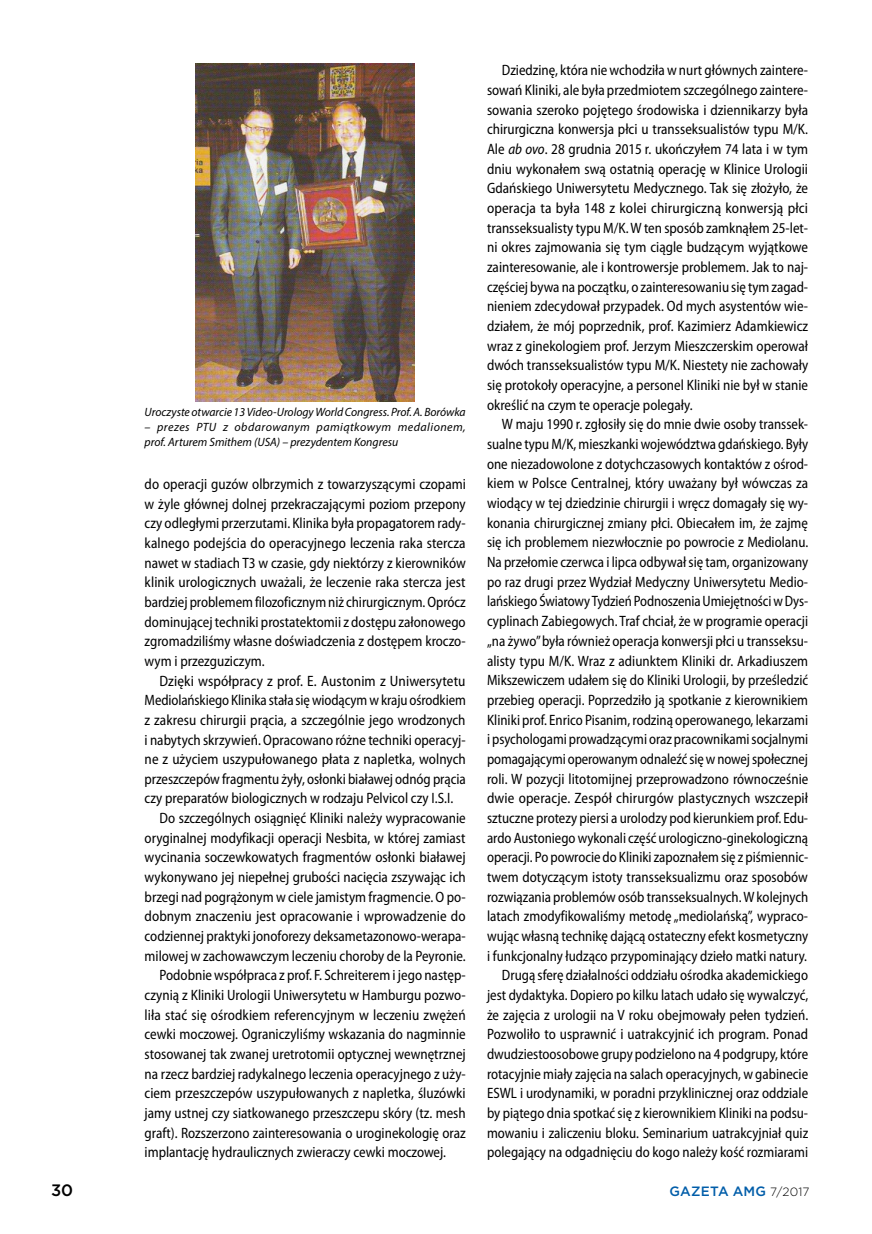
<style>
.page{position:relative;width:872px;height:1234px;background:#fff}
.page>*{position:absolute;margin:0;border:0;box-sizing:border-box;transform-origin:0 0}
.t1{font:500 16.5px "Gotham";color:#000}
.t2{font:semi-condensed 15px/19.6px "Myriad Pro";color:#000;text-align:justify;scale:.95 1}
.t3{font:semi-condensed 15px/19.6px "Myriad Pro";color:#000;text-align:right;scale:.94 1}
.t4{font:semi-condensed 15px "Myriad Pro";color:#000;scale:.96 1}
.t5{font:semi-condensed 15px "Myriad Pro";color:#000}
.t6{font:500 13.5px "Gotham";letter-spacing:.015em;color:#005da9}
.t7{font:italic 12px/15px "Myriad Pro";letter-spacing:.025em;color:#000}
.t8{font:italic 12px "Myriad Pro";color:#000}
.s1{font-style:italic}
.s2{font-weight:300;font-size:12px;color:#000}
</style>
<div class="page">
<img style="left:196px;top:64px;width:218px;height:337px">
<p class="t8" style="left:145px;top:404px;width:322px">Uroczyste otwarcie 13 Video-Urology World Congress. Prof. A. Borówka</p>
<p class="t7" style="left:145px;top:419px;width:323px">– prezes PTU z obdarowanym pamiątkowym medalionem, prof. Arturem Smithem (USA) – prezydentem Kongresu</p>
<p class="t2" style="left:145px;top:473px;width:340px">do operacji guzów olbrzymich z towarzyszącymi czopami w żyle głównej dolnej przekraczającymi poziom przepony czy odległymi przerzutami. Klinika była propagatorem rady&shy;kalnego podejścia do operacyjnego leczenia raka stercza nawet w stadiach T3 w czasie, gdy niektórzy z kierowników klinik urologicznych uważali, że leczenie raka stercza jest bardziej problemem filozoficznym niż chirurgicznym. Oprócz dominującej techniki prostatektomii z dostępu załonowego zgromadziliśmy własne doświadczenia z dostępem kroczo&shy;wym i przezguziczym.</p>
<p class="t5" style="left:159px;top:671px;width:307px">Dzięki współpracy z prof. E. Austonim z Uniwersytetu</p>
<p class="t3" style="left:145px;top:690px;width:343px">Mediolańskiego Klinika stała się wiodącym w kraju ośrodkiem</p>
<p class="t4" style="left:145px;top:710px;width:336px">z zakresu chirurgii prącia, a szczególnie jego wrodzonych</p>
<p class="t2" style="left:145px;top:729px;width:339px">i nabytych skrzywień. Opracowano różne techniki operacyj-</p>
<p class="t4" style="left:145px;top:749px;width:336px">ne z użyciem uszypułowanego płata z napletka, wolnych</p>
<p class="t3" style="left:145px;top:768px;width:343px">przeszczepów fragmentu żyły, osłonki białawej odnóg prącia</p>
<p class="t2" style="left:145px;top:788px;width:326px">czy preparatów biologicznych w rodzaju Pelvicol czy I.S.I.</p>
<p class="t2" style="left:159px;top:807px;width:324px">Do szczególnych osiągnięć Kliniki należy wypracowanie</p>
<p class="t2" style="left:145px;top:827px;width:339px">oryginalnej modyfikacji operacji Nesbita, w której zamiast</p>
<p class="t4" style="left:145px;top:848px;width:336px">wycinania soczewkowatych fragmentów osłonki białawej</p>
<p class="t2" style="left:145px;top:866px;width:339px">wykonywano jej niepełnej grubości nacięcia zszywając ich</p>
<p class="t2" style="left:145px;top:886px;width:339px">brzegi nad pogrążonym w ciele jamistym fragmencie. O po-</p>
<p class="t4" style="left:145px;top:907px;width:336px">dobnym znaczeniu jest opracowanie i wprowadzenie do</p>
<p class="t2" style="left:145px;top:925px;width:339px">codziennej praktyki jonoforezy deksametazonowo-werapa-</p>
<p class="t2" style="left:145px;top:945px;width:339px">milowej w zachowawczym leczeniu choroby de la Peyronie.</p>
<p class="t2" style="left:159px;top:965px;width:324px">Podobnie współpraca z prof. F. Schreiterem i jego następ-</p>
<p class="t2" style="left:145px;top:984px;width:339px">czynią z Kliniki Urologii Uniwersytetu w Hamburgu pozwo-</p>
<p class="t4" style="left:145px;top:1005px;width:336px">liła stać się ośrodkiem referencyjnym w leczeniu zwężeń</p>
<p class="t2" style="left:145px;top:1024px;width:339px">cewki moczowej. Ograniczyliśmy wskazania do nagminnie</p>
<p class="t2" style="left:145px;top:1043px;width:339px">stosowanej tak zwanej uretrotomii optycznej wewnętrznej</p>
<p class="t2" style="left:145px;top:1063px;width:339px">na rzecz bardziej radykalnego leczenia operacyjnego z uży-</p>
<p class="t2" style="left:145px;top:1083px;width:339px">ciem przeszczepów uszypułowanych z napletka, śluzówki</p>
<p class="t2" style="left:145px;top:1102px;width:339px">jamy ustnej czy siatkowanego przeszczepu skóry (tz. mesh</p>
<p class="t2" style="left:145px;top:1122px;width:339px">graft). Rozszerzono zainteresowania o uroginekologię oraz</p>
<p class="t2" style="left:145px;top:1141px;width:319px">implantację hydraulicznych zwieraczy cewki moczowej.</p>
<p class="t2" style="left:487px;top:60px;width:340px;text-indent:15px">Dziedzinę, która nie wchodziła w nurt głównych zaintere&shy;sowań Kliniki, ale była przedmiotem szczególnego zaintere&shy;sowania szeroko pojętego środowiska i dziennikarzy była chirurgiczna konwersja płci u transseksualistów typu M/K.<br>Ale <span class="s1">ab ovo</span>. 28 grudnia 2015 r. ukończyłem 74 lata i w tym dniu wykonałem swą ostatnią operację w Klinice Urologii Gdańskiego Uniwersytetu Medycznego. Tak się złożyło, że operacja ta była 148 z kolei chirurgiczną konwersją płci transseksualisty typu M/K. W ten sposób zamknąłem 25-let&shy;ni okres zajmowania się tym ciągle budzącym wyjątkowe zainteresowanie, ale i kontrowersje problemem. Jak to naj&shy;częściej bywa na początku, o zainteresowaniu się tym zagad&shy;nieniem zdecydował przypadek. Od mych asystentów wie&shy;działem, że mój poprzednik, prof. Kazimierz Adamkiewicz wraz z ginekologiem prof. Jerzym Mieszczerskim operował dwóch transseksualistów typu M/K. Niestety nie zachowały się protokoły operacyjne, a personel Kliniki nie był w stanie określić na czym te operacje polegały.</p>
<p class="t3" style="left:487px;top:414px;width:343px">W maju 1990 r. zgłosiły się do mnie dwie osoby transsek&shy;sualne typu M/K, mieszkanki województwa gdańskiego. Były one niezadowolone z dotychczasowych kontaktów z ośrod&shy;kiem w Polsce Centralnej, który uważany był wówczas za wiodący w tej dziedzinie chirurgii i wręcz domagały się wy&shy;konania chirurgicznej zmiany płci. Obiecałem im, że zajmę się ich problemem niezwłocznie po powrocie z Mediolanu.<br>Na przełomie czerwca i lipca odbywał się tam, organizowany po raz drugi przez Wydział Medyczny Uniwersytetu Medio&shy;lańskiego Światowy Tydzień Podnoszenia Umiejętności w Dys&shy;cyplinach Zabiegowych. Traf chciał, że w programie operacji „na żywo” była również operacja konwersji płci u transseksu&shy;alisty typu M/K. Wraz z adiunktem Kliniki dr. Arkadiuszem Mikszewiczem udałem się do Kliniki Urologii, by prześledzić przebieg operacji. Poprzedziło ją spotkanie z kierownikiem Kliniki prof. Enrico Pisanim, rodziną operowanego, lekarzami i psychologami prowadzącymi oraz pracownikami socjalnymi pomagającymi operowanym odnaleźć się w nowej społecznej roli. W pozycji litotomijnej przeprowadzono równocześnie dwie operacje. Zespół chirurgów plastycznych wszczepił sztuczne protezy piersi a urolodzy pod kierunkiem prof. Edu&shy;ardo Austoniego wykonali część urologiczno-ginekologiczną operacji. Po powrocie do Kliniki zapoznałem się z piśmiennic&shy;twem dotyczącym istoty transseksualizmu oraz sposobów rozwiązania problemów osób transseksualnych. W kolejnych latach zmodyfikowaliśmy metodę „mediolańską”, wypraco&shy;wując własną technikę dającą ostateczny efekt kosmetyczny i funkcjonalny łudząco przypominający dzieło matki natury.<br>Drugą sferę działalności oddziału ośrodka akademickiego jest dydaktyka. Dopiero po kilku latach udało się wywalczyć, że zajęcia z urologii na V roku obejmowały pełen tydzień.<br>Pozwoliło to usprawnić i uatrakcyjnić ich program. Ponad dwudziestoosobowe grupy podzielono na 4 podgrupy, które rotacyjnie miały zajęcia na salach operacyjnych, w gabinecie ESWL i urodynamiki, w poradni przyklinicznej oraz oddziale by piątego dnia spotkać się z kierownikiem Kliniki na podsu&shy;mowaniu i zaliczeniu bloku. Seminarium uatrakcyjniał quiz polegający na odgadnięciu do kogo należy kość rozmiarami</p>
<p class="t1" style="left:51px;top:1179px;width:24px">30</p>
<p class="t6" style="left:669px;top:1182px;width:141px">GAZETA AMG <span class="s2">7/2017</span></p>
</div>
